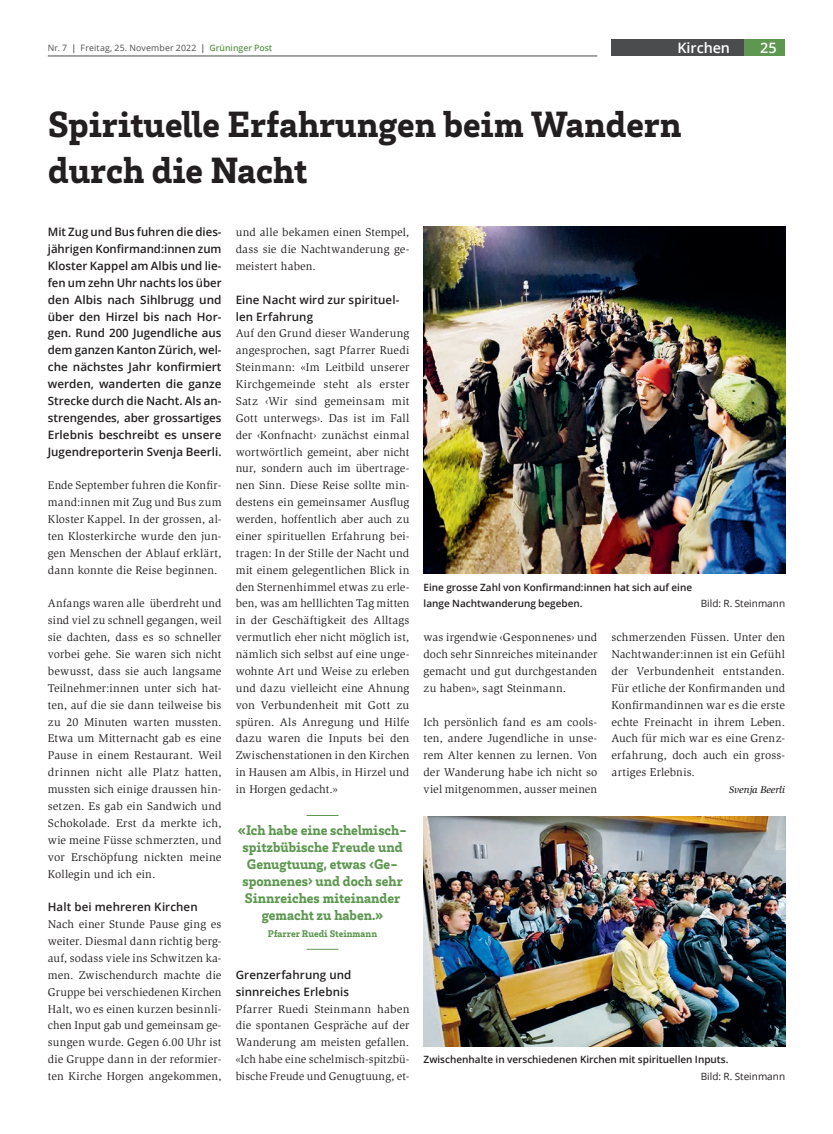
<style>
.page{position:relative;width:833px;height:1134px;background:#fff}
.page>*{position:absolute;margin:0;border:0;box-sizing:border-box;transform-origin:0 0}
.t1{font:900 37.5px/46.2px "Brix Slab";color:#231f20}
.t2{font:900 14.38px/16.9px "Brix Slab";color:#5d9750;text-align:center}
.t3{font:600 14.38px "Open Sans";letter-spacing:-.005em;color:#fff}
.t4{font:11.5px/16.9px "Slimbach Std";letter-spacing:.01em;color:#231f20;text-align:justify}
.t5{font:600 11.5px/16.9px "Open Sans";letter-spacing:.005em;color:#231f20}
.t6{font:600 10px/16.9px "Open Sans";color:#231f20}
.t7{font:10px "Open Sans";color:#231f20}
.t8{font:900 10px "Brix Slab";color:#5d9750}
.t9{font:italic 500 10px "Slimbach Std";color:#231f20}
.t10{font:8.75px "Open Sans";letter-spacing:.02em;color:#4b4c4d}
.s1{font-weight:600}
.s2{font-weight:600;color:#5d9750}
</style>
<div class="page">
<div style="left:744px;top:39px;width:41px;height:17px;background:#5d9750"></div>
<hr style="left:48px;top:56px;width:549px;height:1px;background:#4b4c4d">
<div style="left:611px;top:39px;width:133px;height:17px;background:#4b4c4d"></div>
<hr style="left:306px;top:815px;width:32px;height:1px;background:#5d9750">
<hr style="left:306px;top:949px;width:32px;height:1px;background:#5d9750">
<img style="left:423px;top:227px;width:362px;height:347px">
<img style="left:423px;top:817px;width:362px;height:229px">
<p class="t10" style="left:48px;top:42px;width:226px">Nr. 7 <span class="s1">|</span> Freitag, 25. November 2022 <span class="s1">|</span> <span class="s2">Grüninger Post</span></p>
<p class="t3" style="left:677px;top:38px;width:54px">Kirchen</p>
<p class="t3" style="left:760px;top:38px;width:18px">25</p>
<h1 class="t1" style="left:48px;top:99px;width:634px">Spirituelle Erfahrungen beim Wandern durch die Nacht</h1>
<p class="t5" style="left:48px;top:223px;width:175px;text-align:justify">Mit Zug und Bus fuhren die dies&shy;jährigen Konfirmand:innen zum Kloster Kappel am Albis und lie&shy;fen um zehn Uhr nachts los über den Albis nach Sihlbrugg und über den Hirzel bis nach Hor&shy;gen. Rund 200 Jugendliche aus dem ganzen Kanton Zürich, wel&shy;che nächstes Jahr konfirmiert werden, wanderten die ganze Strecke durch die Nacht. Als an&shy;strengendes, aber grossartiges Erlebnis beschreibt es unsere Jugendreporterin Svenja Beerli.</p>
<p class="t4" style="left:48px;top:477px;width:175px">Ende September fuhren die Konfir&shy;mand:innen mit Zug und Bus zum Kloster Kappel. In der grossen, al&shy;ten Klosterkirche wurde den jun&shy;gen Menschen der Ablauf erklärt, dann konnte die Reise beginnen.</p>
<p class="t4" style="left:48px;top:595px;width:175px">Anfangs waren alle überdreht und sind viel zu schnell gegangen, weil sie dachten, dass es so schneller vorbei gehe. Sie waren sich nicht bewusst, dass sie auch langsame Teilnehmer:innen unter sich hat&shy;ten, auf die sie dann teilweise bis zu 20 Minuten warten mussten.<br>Etwa um Mitternacht gab es eine Pause in einem Restaurant. Weil drinnen nicht alle Platz hatten, mussten sich einige draussen hin&shy;setzen. Es gab ein Sandwich und Schokolade. Erst da merkte ich, wie meine Füsse schmerzten, und vor Erschöpfung nickten meine Kollegin und ich ein.</p>
<p class="t5" style="left:48px;top:898px;width:151px">Halt bei mehreren Kirchen</p>
<p class="t4" style="left:48px;top:916px;width:175px">Nach einer Stunde Pause ging es weiter. Diesmal dann richtig berg&shy;auf, sodass viele ins Schwitzen ka&shy;men. Zwischendurch machte die Gruppe bei verschiedenen Kirchen Halt, wo es einen kurzen besinnli&shy;chen Input gab und gemeinsam ge&shy;sungen wurde. Gegen 6.00 Uhr ist die Gruppe dann in der reformier&shy;ten Kirche Horgen angekommen,</p>
<p class="t4" style="left:236px;top:224px;width:175px">und alle bekamen einen Stempel, dass sie die Nachtwanderung ge&shy;meistert haben.</p>
<p class="t5" style="left:236px;top:291px;width:165px">Eine Nacht wird zur spirituel&shy;len Erfahrung</p>
<p class="t4" style="left:236px;top:325px;width:175px">Auf den Grund dieser Wanderung angesprochen, sagt Pfarrer Ruedi Steinmann: «Im Leitbild unserer Kirchgemeinde steht als erster Satz ‹Wir sind gemeinsam mit Gott unterwegs›. Das ist im Fall der ‹Konfnacht› zunächst einmal wortwörtlich gemeint, aber nicht nur, sondern auch im übertrage&shy;nen Sinn. Diese Reise sollte min&shy;destens ein gemeinsamer Ausflug werden, hoffentlich aber auch zu einer spirituellen Erfahrung bei&shy;tragen: In der Stille der Nacht und mit einem gelegentlichen Blick in den Sternenhimmel etwas zu erle&shy;ben, was am helllichten Tag mitten in der Geschäftigkeit des Alltags vermutlich eher nicht möglich ist, nämlich sich selbst auf eine unge&shy;wohnte Art und Weise zu erleben und dazu vielleicht eine Ahnung von Verbundenheit mit Gott zu spüren. Als Anregung und Hilfe dazu waren die Inputs bei den Zwischenstationen in den Kirchen in Hausen am Albis, in Hirzel und in Horgen gedacht.»</p>
<p class="t2" style="left:238px;top:821px;width:171px">«Ich habe eine schelmisch&shy;spitzbübische Freude und<br>Genugtuung, etwas ‹Ge&shy;sponnenes› und doch sehr<br>Sinnreiches miteinander gemacht zu haben.»</p>
<p class="t8" style="left:268px;top:926px;width:111px">Pfarrer Ruedi Steinmann</p>
<p class="t5" style="left:236px;top:966px;width:117px">Grenzerfahrung und sinnreiches Erlebnis</p>
<p class="t4" style="left:236px;top:1000px;width:175px">Pfarrer Ruedi Steinmann haben die spontanen Gespräche auf der Wanderung am meisten gefallen. «Ich habe eine schelmisch-spitzbü&shy;bische Freude und Genugtuung, et-</p>
<p class="t6" style="left:423px;top:578px;width:270px">Eine grosse Zahl von Konfirmand:innen hat sich auf eine lange Nachtwanderung begeben.</p>
<p class="t7" style="left:701px;top:597px;width:86px">Bild: R. Steinmann</p>
<p class="t4" style="left:423px;top:629px;width:175px">was irgendwie ‹Gesponnenes› und doch sehr Sinnreiches miteinander gemacht und gut durchgestanden zu haben», sagt Steinmann.</p>
<p class="t4" style="left:423px;top:713px;width:175px">Ich persönlich fand es am cools&shy;ten, andere Jugendliche in unse&shy;rem Alter kennen zu lernen. Von der Wanderung habe ich nicht so viel mitgenommen, ausser meinen</p>
<p class="t4" style="left:611px;top:629px;width:175px">schmerzenden Füssen. Unter den Nachtwander:innen ist ein Gefühl der Verbundenheit entstanden.<br>Für etliche der Konfirmanden und Konfirmandinnen war es die erste echte Freinacht in ihrem Leben.<br>Auch für mich war es eine Grenz&shy;erfahrung, doch auch ein gross&shy;artiges Erlebnis.</p>
<p class="t9" style="left:729px;top:784px;width:57px">Svenja Beerli</p>
<p class="t6" style="left:423px;top:1051px;width:306px">Zwischenhalte in verschiedenen Kirchen mit spirituellen Inputs.</p>
<p class="t7" style="left:701px;top:1069px;width:86px">Bild: R. Steinmann</p>
</div>
